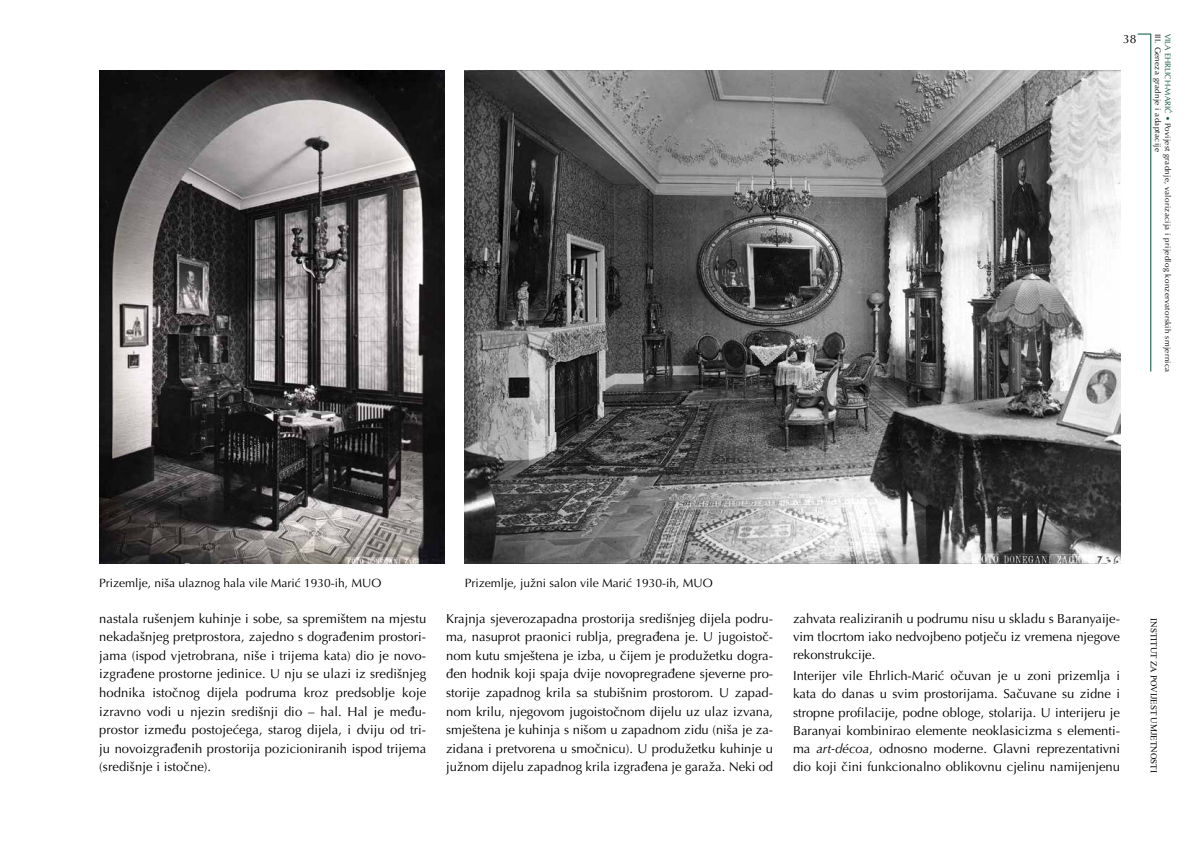
<style>
.page{position:relative;width:1191px;height:842px;background:#fff}
.page>*{position:absolute;margin:0;border:0;box-sizing:border-box;transform-origin:0 0}
.t1{font:13px/18.6px "Optima LT Pro";color:#000;text-align:justify}
.t2{font:12px "Optima LT Pro";color:#000}
.t3{font:9px "Times New Roman";color:#000}
.t4{font:8px/9.8px "Optima LT Pro";letter-spacing:.04em;color:#000}
.s1{color:#004e3b}
.s2{font-style:italic}
</style>
<div class="page">
<hr style="left:1150px;top:34px;width:1px;height:337px;background:#004e3b">
<svg style="left:1137px;top:34px;width:13px;height:1px"></svg>
<img style="left:465px;top:71px;width:655px;height:493px">
<img style="left:99px;top:71px;width:346px;height:493px">
<p class="t2" style="left:99px;top:575px;width:284px">Prizemlje, niša ulaznog hala vile Marić 1930-ih, MUO</p>
<p class="t2" style="left:465px;top:575px;width:250px">Prizemlje, južni salon vile Marić 1930-ih, MUO</p>
<p class="t2" style="left:1123px;top:31px;width:15px">38</p>
<p class="t4" style="left:1172px;top:34px;width:340px;rotate:90deg"><span class="s1">VILA EHRLICH-MARIĆ •</span> Povijest gradnje, valorizacija i prijedlog konzervatorskih smjernica<br>III. Geneza gradnje i adaptacije</p>
<p class="t1" style="left:99px;top:609px;width:328px">nastala rušenjem kuhinje i sobe, sa spremištem na mjestu nekadašnjeg pretprostora, zajedno s dograđenim prostori&shy;jama (ispod vjetrobrana, niše i trijema kata) dio je novo&shy;izgrađene prostorne jedinice. U nju se ulazi iz središnjeg hodnika istočnog dijela podruma kroz predsoblje koje izravno vodi u njezin središnji dio – hal. Hal je među&shy;prostor između postojećega, starog dijela, i dviju od tri&shy;ju novoizgrađenih prostorija pozicioniranih ispod trijema (središnje i istočne).</p>
<p class="t1" style="left:446px;top:609px;width:328px">Krajnja sjeverozapadna prostorija središnjeg dijela podru&shy;ma, nasuprot praonici rublja, pregrađena je. U jugoistoč&shy;nom kutu smještena je izba, u čijem je produžetku dogra&shy;đen hodnik koji spaja dvije novopregrađene sjeverne pro&shy;storije zapadnog krila sa stubišnim prostorom. U zapad&shy;nom krilu, njegovom jugoistočnom dijelu uz ulaz izvana, smještena je kuhinja s nišom u zapadnom zidu (niša je za&shy;zidana i pretvorena u smočnicu). U produžetku kuhinje u južnom dijelu zapadnog krila izgrađena je garaža. Neki od</p>
<p class="t1" style="left:793px;top:609px;width:328px;line-height:18.2px">zahvata realiziranih u podrumu nisu u skladu s Baranyaije&shy;vim tlocrtom iako nedvojbeno potječu iz vremena njegove rekonstrukcije.</p>
<p class="t1" style="left:793px;top:667px;width:328px;line-height:18.2px">Interijer vile Ehrlich-Marić očuvan je u zoni prizemlja i kata do danas u svim prostorijama. Sačuvane su zidne i stropne profilacije, podne obloge, stolarija. U interijeru je Baranyai kombinirao elemente neoklasicizma s elementi&shy;ma <span class="s2">art-décoa</span>, odnosno moderne. Glavni reprezentativni dio koji čini funkcionalno oblikovnu cjelinu namijenjenu</p>
<p class="t3" style="left:1160px;top:618px;width:156px;rotate:90deg">INSTITUT ZA POVIJEST UMJETNOSTI</p>
</div>
